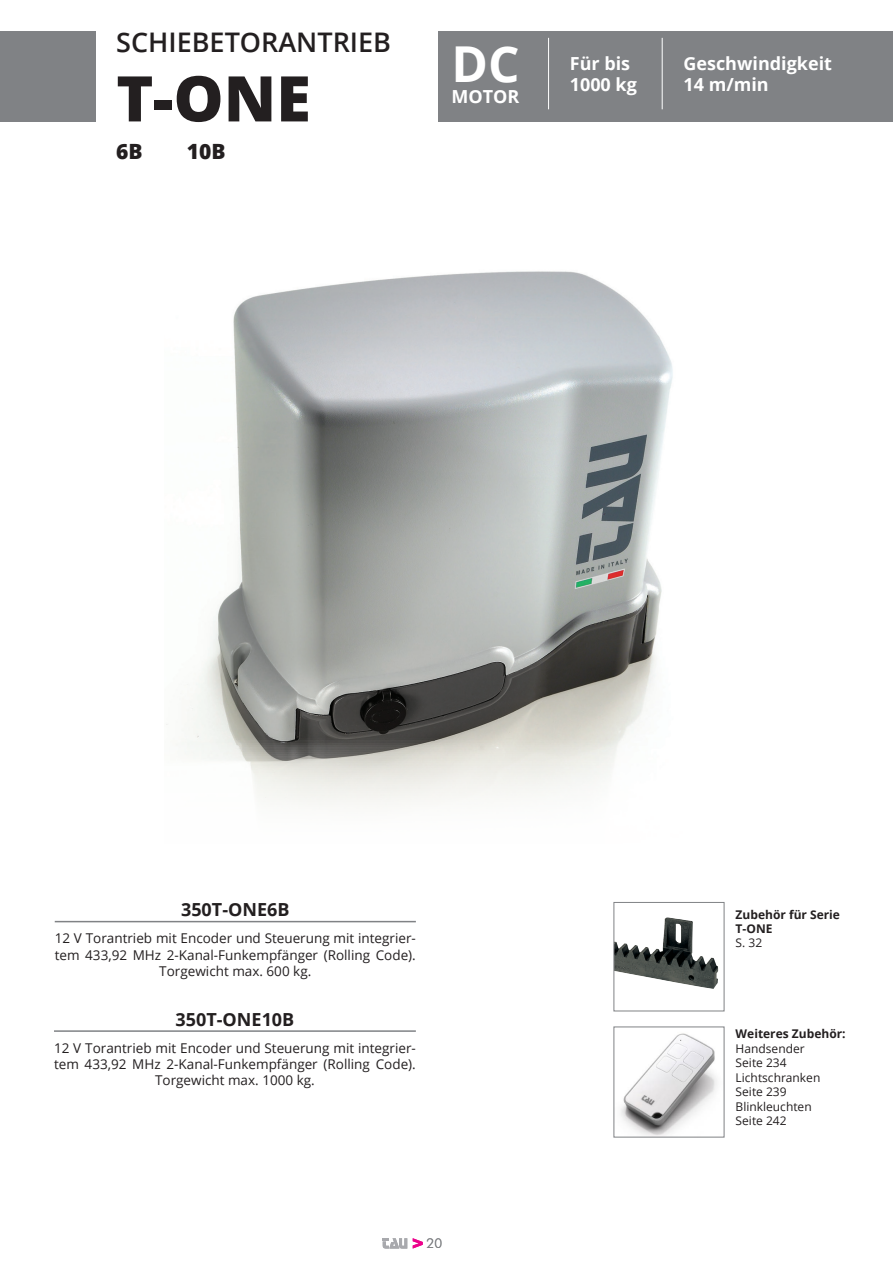
<style>
.page{position:relative;width:893px;height:1263px;background:#fff}
.page>*{position:absolute;margin:0;border:0;box-sizing:border-box;transform-origin:0 0}
.t1{font:800 63px "Open Sans";color:#231f20}
.t2{font:700 49.5px "Open Sans";color:#fff}
.t3{font:600 27px "Open Sans";color:#231f20}
.t4{font:800 21px "Open Sans";color:#231f20}
.t5{font:700 18px/21.6px "Open Sans";color:#fff}
.t6{font:700 18px "Open Sans";color:#231f20}
.t7{font:13.5px/16.2px "Open Sans";color:#231f20;text-align:center}
.t8{font:300 13.5px "Futura BT";color:#808285}
.t9{font:12px/14.4px "Open Sans";color:#231f20}
.t10{font:700 12px/14.4px "Open Sans";color:#231f20}
</style>
<div class="page">
<svg style="left:413px;top:1238px;width:10px;height:10px"></svg>
<svg style="left:383px;top:1238px;width:24px;height:10px"></svg>
<hr style="left:55px;top:921px;width:361px;height:1px;background:#808285">
<hr style="left:54px;top:1030px;width:362px;height:2px;background:#808285">
<div style="left:0;top:31px;width:96px;height:91px;background:#808285"></div>
<img style="left:616px;top:917px;width:102px;height:72px">
<div style="left:614px;top:902px;width:110px;height:109px;border:1px solid #808285"></div>
<img style="left:621px;top:1033px;width:96px;height:102px">
<img style="left:166px;top:271px;width:507px;height:534px">
<div style="left:439px;top:31px;width:454px;height:91px;background:#808285"></div>
<hr style="left:548px;top:38px;width:1px;height:71px;background:#fff">
<hr style="left:662px;top:38px;width:1px;height:71px;background:#fff">
<h3 class="t3" style="left:116px;top:24px;width:276px">SCHIEBETORANTRIEB</h3>
<h1 class="t1" style="left:116px;top:54px;width:196px">T-ONE</h1>
<h3 class="t4" style="left:116px;top:136px;width:28px">6B</h3>
<h3 class="t4" style="left:187px;top:136px;width:40px">10B</h3>
<h2 class="t2" style="left:452px;top:29px;width:70px">DC</h2>
<h3 class="t5" style="left:452px;top:86px;width:69px">MOTOR</h3>
<h3 class="t5" style="left:570px;top:52px;width:69px">Für bis<br>1000 kg</h3>
<h3 class="t5" style="left:683px;top:52px;width:150px">Geschwindigkeit<br>14 m/min</h3>
<h3 class="t6" style="left:181px;top:897px;width:110px">350T-ONE6B</h3>
<p class="t7" style="left:55px;top:930px;width:363px">12 V Torantrieb mit Encoder und Steuerung mit integrier&shy;tem 433,92 MHz 2-Kanal-Funkempfänger (Rolling Code).<br>Torgewicht max. 600 kg.</p>
<h3 class="t6" style="left:176px;top:1006px;width:120px">350T-ONE10B</h3>
<p class="t7" style="left:54px;top:1039px;width:363px">12 V Torantrieb mit Encoder und Steuerung mit integrier&shy;tem 433,92 MHz 2-Kanal-Funkempfänger (Rolling Code).<br>Torgewicht max. 1000 kg.</p>
<p class="t8" style="left:427px;top:1235px;width:17px">20</p>
<p class="t10" style="left:736px;top:907px;width:106px">Zubehör für Serie<br>T-ONE</p>
<p class="t9" style="left:736px;top:935px;width:28px">S. 32</p>
<p class="t10" style="left:736px;top:1027px;width:111px">Weiteres Zubehör:</p>
<p class="t9" style="left:736px;top:1041px;width:86px">Handsender<br>Seite 234<br>Lichtschranken<br>Seite 239<br>Blinkleuchten<br>Seite 242</p>
</div>
